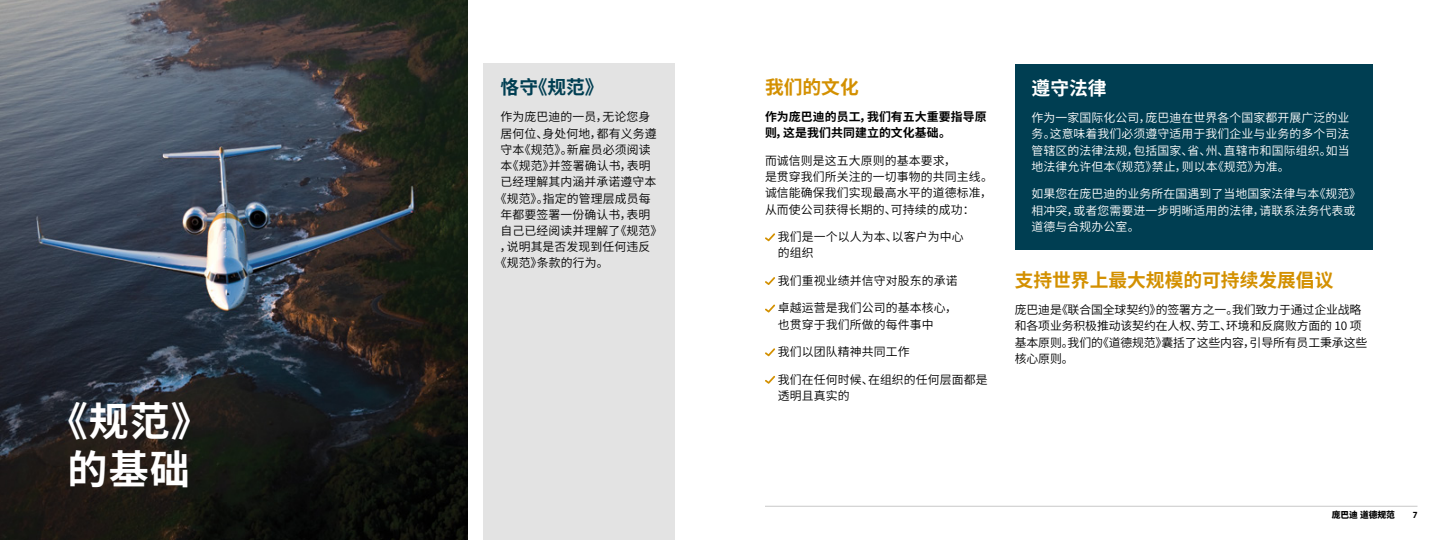
<style>
.page{position:relative;width:1440px;height:540px;background:#fff}
.page>*{position:absolute;margin:0;border:0;box-sizing:border-box;transform-origin:0 0}
.t1{font:700 40px/47.5px "Source Han Sans CN";color:#fff;text-align:center}
.t2{font:700 18.75px "Source Han Sans CN";color:#d39000}
.t3{font:700 18.75px "Source Han Sans CN";color:#003e52}
.t4{font:700 18.75px "Source Han Sans CN";color:#fff}
.t5{font:11.88px/16.2px "Source Han Sans CN";letter-spacing:.01em;color:#000}
.t6{font:11.88px/16.2px "Source Han Sans CN";letter-spacing:.01em;color:#fff;text-align:justify}
.t7{font:11.88px/16.2px "Source Han Sans CN";letter-spacing:-.01em;color:#000}
.t8{font:700 11.88px/16.2px "Source Han Sans CN";letter-spacing:.01em;color:#000}
.t9{font:800 8.75px "Source Han Sans CN";color:#000}
.t10{font:700 8.75px "Gotham Narrow";color:#000}
</style>
<div class="page">
<img style="left:0;top:0;width:467px;height:540px">
<div style="left:484px;top:64px;width:191px;height:476px;background:#e3e3e3"></div>
<div style="left:1015px;top:64px;width:357px;height:185px;background:#003e52"></div>
<svg style="left:765px;top:233px;width:10px;height:8px"></svg>
<svg style="left:765px;top:277px;width:10px;height:8px"></svg>
<svg style="left:765px;top:305px;width:10px;height:7px"></svg>
<svg style="left:765px;top:348px;width:10px;height:8px"></svg>
<svg style="left:765px;top:376px;width:10px;height:8px"></svg>
<hr style="left:765px;top:506px;width:653px;height:1px;background:#c8c8c8">
<h1 class="t1" style="left:48px;top:399px;width:165px">《规范》的基础</h1>
<h2 class="t3" style="left:501px;top:76px;width:104px">恪守《规范》</h2>
<p class="t5" style="left:501px;top:109px;width:151px">作为庞巴迪的一员，无论您身</p>
<p class="t5" style="left:501px;top:125px;width:157px">居何位、身处何地，都有义务遵</p>
<p class="t5" style="left:501px;top:142px;width:151px">守本《规范》。新雇员必须阅读</p>
<p class="t5" style="left:501px;top:158px;width:151px">本《规范》并签署确认书，表明</p>
<p class="t5" style="left:501px;top:174px;width:157px">已经理解其内涵并承诺遵守本</p>
<p class="t5" style="left:495px;top:190px;width:157px">《规范》。指定的管理层成员每</p>
<p class="t5" style="left:501px;top:207px;width:151px">年都要签署一份确认书，表明</p>
<p class="t5" style="left:501px;top:223px;width:163px">自己已经阅读并理解了《规范》</p>
<p class="t5" style="left:500px;top:239px;width:152px">，说明其是否发现到任何违反</p>
<p class="t5" style="left:495px;top:255px;width:115px">《规范》条款的行为。</p>
<h2 class="t2" style="left:765px;top:76px;width:95px">我们的文化</h2>
<p class="t8" style="left:765px;top:109px;width:223px">作为庞巴迪的员工，我们有五大重要指导原则，这是我们共同建立的文化基础。</p>
<p class="t5" style="left:765px;top:153px;width:229px">而诚信则是这五大原则的基本要求，<br>是贯穿我们所关注的一切事物的共同主线。诚信能确保我们实现最高水平的道德标准，从而使公司获得长期的、可持续的成功：</p>
<p class="t5" style="left:778px;top:229px;width:187px">我们是一个以人为本、以客户为中心的组织</p>
<p class="t5" style="left:778px;top:273px;width:181px">我们重视业绩并信守对股东的承诺</p>
<p class="t5" style="left:778px;top:300px;width:181px">卓越运营是我们公司的基本核心，也贯穿于我们所做的每件事中</p>
<p class="t5" style="left:778px;top:344px;width:133px">我们以团队精神共同工作</p>
<p class="t5" style="left:778px;top:372px;width:211px">我们在任何时候、在组织的任何层面都是透明且真实的</p>
<h2 class="t4" style="left:1032px;top:77px;width:76px">遵守法律</h2>
<p class="t6" style="left:1032px;top:110px;width:320px">作为一家国际化公司，庞巴迪在世界各个国家都开展广泛的业务。这意味着我们必须遵守适用于我们企业与业务的多个司法管辖区的法律法规，包括国家、省、州、直辖市和国际组织。如当地法律允许但本《规范》禁止，则以本《规范》为准。</p>
<p class="t6" style="left:1032px;top:186px;width:331px;text-align:left">如果您在庞巴迪的业务所在国遇到了当地国家法律与本《规范》相冲突，或者您需要进一步明晰适用的法律，请联系法务代表或道德与合规办公室。</p>
<h2 class="t2" style="left:1015px;top:269px;width:320px">支持世界上最大规模的可持续发展倡议</h2>
<p class="t7" style="left:1015px;top:302px;width:354px">庞巴迪是《联合国全球契约》的签署方之一。我们致力于通过企业战略和各项业务积极推动该契约在人权、劳工、环境和反腐败方面的 10 项基本原则。我们的《道德规范》囊括了这些内容，引导所有员工秉承这些核心原则。</p>
<p class="t9" style="left:1332px;top:510px;width:65px">庞巴迪 道德规范</p>
<p class="t10" style="left:1413px;top:509px;width:6px">7</p>
</div>
